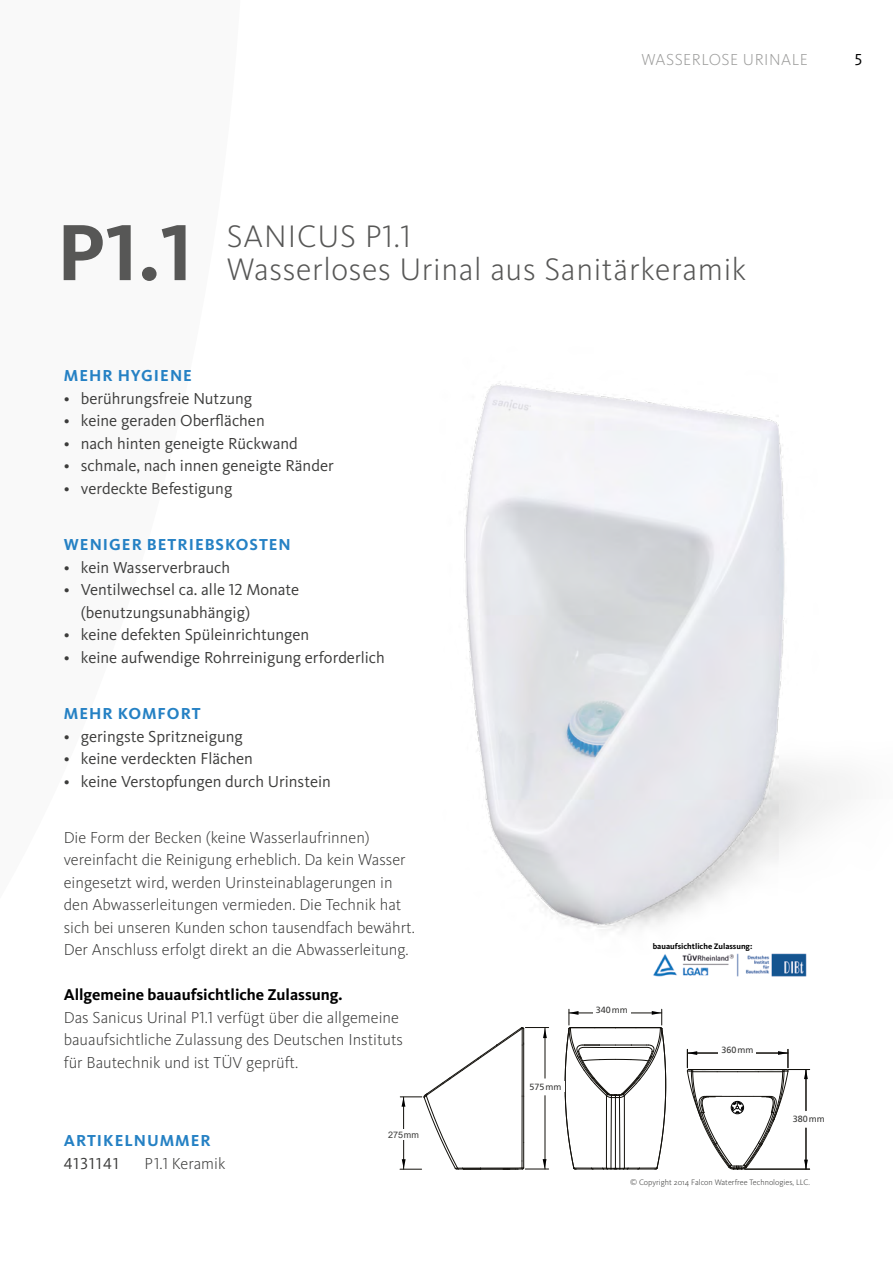
<style>
.page{position:relative;width:893px;height:1263px;background:#fff}
.page>*{position:absolute;margin:0;border:0;box-sizing:border-box;transform-origin:0 0}
.t1{font:700 82.5px "Kievit Pro";color:#575756}
.t2{font:300 32.25px/33px "Kievit Pro";letter-spacing:.02em;color:#575756}
.t3{font:300 16.5px/22.5px "Kievit Pro";color:#3c3c3b}
.t4{font:16.5px/22.5px "Kievit Pro";color:#3c3c3b}
.t5{font:700 16.5px "Kievit Pro";letter-spacing:.06em;color:#2581c4}
.t6{font:300 16.5px "Kievit Pro";letter-spacing:.03em;color:#9d9d9c}
.t7{font:16.5px "Kievit Pro";color:#000}
.t8{font:700 16.2px "Kievit Pro";color:#000}
.t9{font:9px "Frutiger";color:#3c3c3b}
.t10{font:9px "Arial";color:#3c3c3b}
.t11{font:300 8.25px "Kievit Pro";color:#3c3c3b}
.t12{font:700 8.25px "Kievit Pro";color:#000}
.t13{font:6.15px "Arial";color:#000}
</style>
<div class="page">
<svg style="left:564px;top:1022px;width:102px;height:148px"></svg>
<svg style="left:687px;top:1049px;width:123px;height:121px"></svg>
<svg style="left:400px;top:1027px;width:149px;height:143px"></svg>
<img style="left:464px;top:383px;width:387px;height:639px">
<img style="left:652px;top:951px;width:156px;height:27px">
<div style="left:653px;top:942px;width:99px;height:7px;background:#fff"></div>
<div style="left:790px;top:1113px;width:37px;height:11px;background:#fff"></div>
<div style="left:719px;top:1045px;width:37px;height:10px;background:#fff"></div>
<div style="left:593px;top:1005px;width:38px;height:10px;background:#fff"></div>
<div style="left:527px;top:1081px;width:37px;height:11px;background:#fff"></div>
<div style="left:385px;top:1129px;width:38px;height:11px;background:#fff"></div>
<p class="t6" style="left:641px;top:50px;width:168px">WASSERLOSE URINALE</p>
<p class="t7" style="left:855px;top:50px;width:9px">5</p>
<h1 class="t1" style="left:57px;top:203px;width:137px">P1.1</h1>
<h2 class="t2" style="left:227px;top:220px;width:521px">SANICUS P1.1<br>Wasserloses Urinal aus Sanitärkeramik</h2>
<p class="t5" style="left:64px;top:366px;width:130px">MEHR HYGIENE</p>
<p class="t4" style="left:64px;top:387px;width:190px">• berührungsfreie Nutzung</p>
<p class="t4" style="left:64px;top:409px;width:202px">• keine geraden Oberflächen</p>
<p class="t4" style="left:64px;top:432px;width:236px">• nach hinten geneigte Rückwand</p>
<p class="t4" style="left:64px;top:454px;width:271px">• schmale, nach innen geneigte Ränder</p>
<p class="t4" style="left:64px;top:477px;width:170px">• verdeckte Befestigung</p>
<p class="t5" style="left:64px;top:535px;width:228px">WENIGER BETRIEBSKOSTEN</p>
<p class="t4" style="left:64px;top:556px;width:168px">• kein Wasserverbrauch</p>
<p class="t4" style="left:81px;top:578px;width:220px;text-indent:-17px">• Ventilwechsel ca. alle 12 Monate (benutzungsunabhängig)</p>
<p class="t4" style="left:64px;top:623px;width:247px">• keine defekten Spüleinrichtungen</p>
<p class="t4" style="left:64px;top:646px;width:323px">• keine aufwendige Rohrreinigung erforderlich</p>
<p class="t5" style="left:64px;top:703px;width:138px">MEHR KOMFORT</p>
<p class="t4" style="left:64px;top:724px;width:181px">• geringste Spritzneigung</p>
<p class="t4" style="left:64px;top:747px;width:191px">• keine verdeckten Flächen</p>
<p class="t4" style="left:64px;top:769px;width:269px">• keine Verstopfungen durch Urinstein</p>
<p class="t3" style="left:64px;top:826px;width:353px">Die Form der Becken (keine Wasserlaufrinnen) vereinfacht die Reinigung erheblich. Da kein Wasser eingesetzt wird, werden Urinsteinablagerungen in den Abwasserleitungen vermieden. Die Technik hat sich bei unseren Kunden schon tausendfach bewährt.<br>Der Anschluss erfolgt direkt an die Abwasserleitung.</p>
<p class="t8" style="left:64px;top:985px;width:280px">Allgemeine bauaufsichtliche Zulassung.</p>
<p class="t3" style="left:64px;top:1006px;width:341px">Das Sanicus Urinal P1.1 verfügt über die allgemeine bauaufsichtliche Zulassung des Deutschen Instituts für Bautechnik und ist TÜV geprüft.</p>
<p class="t5" style="left:64px;top:1131px;width:148px">ARTIKELNUMMER</p>
<p class="t4" style="left:64px;top:1152px;width:57px">4131141</p>
<p class="t3" style="left:145px;top:1152px;width:82px">P1.1 Keramik</p>
<p class="t10" style="left:388px;top:1128px;width:32px">275 mm</p>
<p class="t9" style="left:530px;top:1081px;width:33px">575mm</p>
<p class="t13" style="left:535px;top:1083px;width:22px">575mm</p>
<p class="t13" style="left:603px;top:1005px;width:22px">340mm</p>
<p class="t9" style="left:596px;top:1005px;width:33px">340mm</p>
<p class="t12" style="left:653px;top:941px;width:101px">bauaufsichtliche Zulassung:</p>
<p class="t9" style="left:721px;top:1045px;width:33px">360mm</p>
<p class="t13" style="left:728px;top:1046px;width:22px">360mm</p>
<p class="t13" style="left:802px;top:1113px;width:22px">380mm</p>
<p class="t9" style="left:793px;top:1113px;width:33px">380mm</p>
<p class="t11" style="left:630px;top:1177px;width:182px">© Copyright 2014 Falcon Waterfree Technologies, LLC.</p>
</div>
